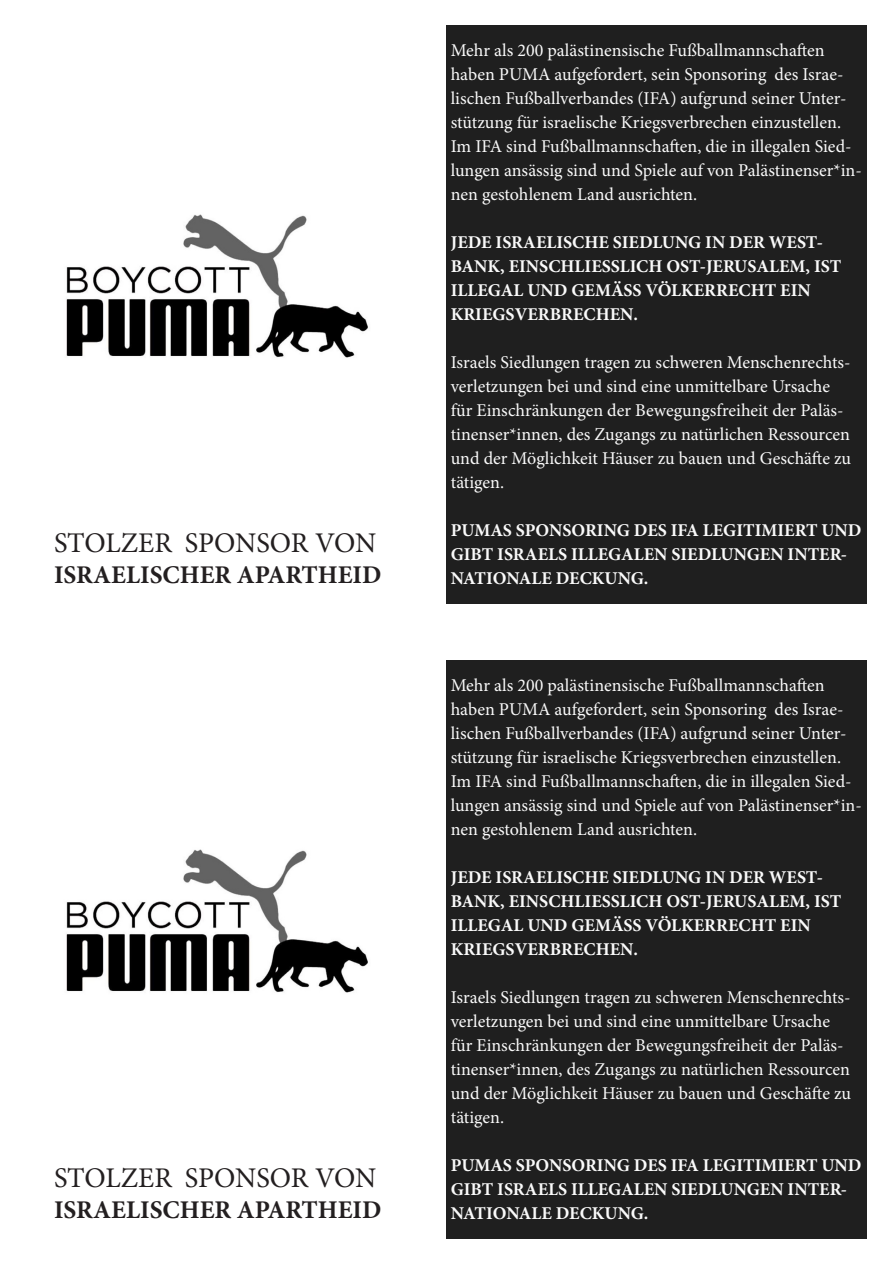
<style>
.page{position:relative;width:893px;height:1263px;background:#fff}
.page>*{position:absolute;margin:0;border:0;box-sizing:border-box;transform-origin:0 0}
.t1{font:28.5px "Minion Pro";letter-spacing:-.01em;color:#231f20}
.t2{font:700 25.5px "Minion Pro";color:#231f20}
.t3{font:18px/24px "Minion Pro";color:#fafafa}
.t4{font:700 18px/24px "Minion Pro";color:#fafafa}
</style>
<div class="page">
<div style="left:446px;top:26px;width:421px;height:578px;background:#1f1f1f"></div>
<img style="left:66px;top:214px;width:302px;height:144px">
<img style="left:66px;top:849px;width:302px;height:144px">
<div style="left:446px;top:660px;width:421px;height:579px;background:#1f1f1f"></div>
<p class="t1" style="left:54px;top:524px;width:324px">STOLZER SPONSOR VON</p>
<p class="t2" style="left:54px;top:557px;width:329px">ISRAELISCHER APARTHEID</p>
<p class="t1" style="left:54px;top:1159px;width:324px">STOLZER SPONSOR VON</p>
<p class="t2" style="left:54px;top:1192px;width:329px">ISRAELISCHER APARTHEID</p>
<p class="t3" style="left:451px;top:38px;width:413px">Mehr als 200 palästinensische Fußballmannschaften haben PUMA aufgefordert, sein Sponsoring des Israe&shy;lischen Fußballverbandes (IFA) aufgrund seiner Unter&shy;stützung für israelische Kriegsverbrechen einzustellen.<br>Im IFA sind Fußballmannschaften, die in illegalen Sied&shy;lungen ansässig sind und Spiele auf von Palästinenser*in&shy;nen gestohlenem Land ausrichten.</p>
<p class="t4" style="left:451px;top:230px;width:392px">JEDE ISRAELISCHE SIEDLUNG IN DER WEST-BANK, EINSCHLIESSLICH OST-JERUSALEM, IST ILLEGAL UND GEMÄSS VÖLKERRECHT EIN KRIEGSVERBRECHEN.</p>
<p class="t3" style="left:451px;top:350px;width:402px">Israels Siedlungen tragen zu schweren Menschenrechts&shy;verletzungen bei und sind eine unmittelbare Ursache für Einschränkungen der Bewegungsfreiheit der Paläs&shy;tinenser*innen, des Zugangs zu natürlichen Ressourcen und der Möglichkeit Häuser zu bauen und Geschäfte zu tätigen.</p>
<p class="t4" style="left:451px;top:518px;width:412px">PUMAS SPONSORING DES IFA LEGITIMIERT UND<br>GIBT ISRAELS ILLEGALEN SIEDLUNGEN INTER-<br>NATIONALE DECKUNG.</p>
<p class="t3" style="left:451px;top:673px;width:413px">Mehr als 200 palästinensische Fußballmannschaften haben PUMA aufgefordert, sein Sponsoring des Israe&shy;lischen Fußballverbandes (IFA) aufgrund seiner Unter&shy;stützung für israelische Kriegsverbrechen einzustellen.<br>Im IFA sind Fußballmannschaften, die in illegalen Sied&shy;lungen ansässig sind und Spiele auf von Palästinenser*in&shy;nen gestohlenem Land ausrichten.</p>
<p class="t4" style="left:451px;top:865px;width:392px">JEDE ISRAELISCHE SIEDLUNG IN DER WEST-BANK, EINSCHLIESSLICH OST-JERUSALEM, IST ILLEGAL UND GEMÄSS VÖLKERRECHT EIN KRIEGSVERBRECHEN.</p>
<p class="t3" style="left:451px;top:985px;width:402px">Israels Siedlungen tragen zu schweren Menschenrechts&shy;verletzungen bei und sind eine unmittelbare Ursache für Einschränkungen der Bewegungsfreiheit der Paläs&shy;tinenser*innen, des Zugangs zu natürlichen Ressourcen und der Möglichkeit Häuser zu bauen und Geschäfte zu tätigen.</p>
<p class="t4" style="left:451px;top:1153px;width:412px">PUMAS SPONSORING DES IFA LEGITIMIERT UND<br>GIBT ISRAELS ILLEGALEN SIEDLUNGEN INTER-<br>NATIONALE DECKUNG.</p>
</div>
